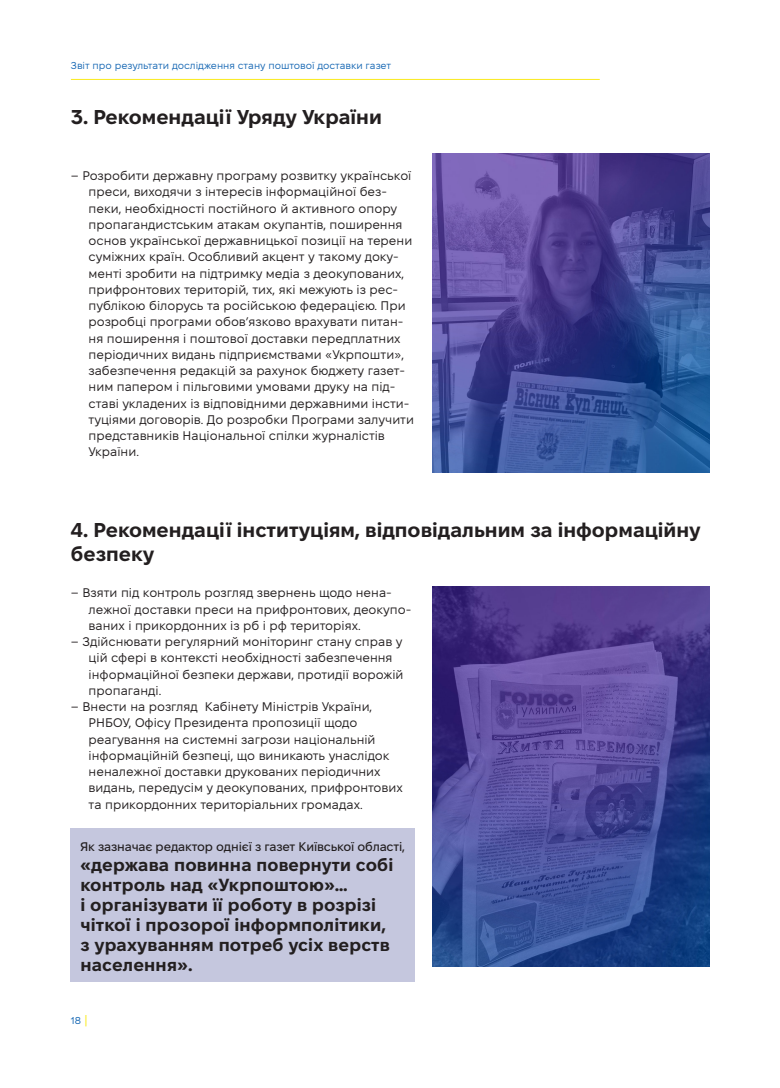
<style>
.page{position:relative;width:780px;height:1088px;background:#fff}
.page>*{position:absolute;margin:0;border:0;box-sizing:border-box;transform-origin:0 0}
.t1{font:700 20px/24px "Mac Paw Fixel Display";color:#231f20}
.Main_text{font:700 17.5px/20px "Mac Paw Fixel Display";letter-spacing:.01em;color:#231f20}
.Main_text-2{font:12.5px/16.2px "Mac Paw Fixel Display";color:#231f20}
.Main_text-3{font:500 12.5px "Mac Paw Fixel Display";letter-spacing:-.01em;color:#231f20}
.t2{font:10px "Mac Paw Fixel Display";color:#1768b4}
.s1{font-size:12.5px;color:#faea1b}
</style>
<div class="page">
<hr style="left:71px;top:79px;width:528px;height:1px;background:#faea1b">
<img style="left:432px;top:153px;width:277px;height:319px">
<img style="left:432px;top:586px;width:277px;height:380px">
<div style="left:71px;top:828px;width:344px;height:153px;background:#c5c7de"></div>
<p class="t2" style="left:71px;top:60px;width:322px">Звіт про результати дослідження стану поштової доставки газет</p>
<h2 class="t1" style="left:71px;top:105px;width:312px">3. Рекомендації Уряду України</h2>
<p class="Main_text-2" style="left:89px;top:167px;width:327px;text-indent:-18px">– Розробити державну програму розвитку української преси, виходячи з інтересів інформаційної без&shy;пеки, необхідності постійного й активного опору пропагандистським атакам окупантів, поширення основ української державницької позиції на терени суміжних країн. Особливий акцент у такому доку&shy;менті зробити на підтримку медіа з деокупованих, прифронтових територій, тих, які межують із рес&shy;публікою білорусь та російською федерацією. При розробці програми обов’язково врахувати питан&shy;ня поширення і поштової доставки передплатних періодичних видань підприємствами «Укрпошти», забезпечення редакцій за рахунок бюджету газет&shy;ним папером і пільговими умовами друку на під&shy;ставі укладених із відповідними державними інсти&shy;туціями договорів. До розробки Програми залучити представників Національної спілки журналістів України.</p>
<h2 class="t1" style="left:71px;top:518px;width:631px">4. Рекомендації інституціям, відповідальним за інформаційну безпеку</h2>
<p class="Main_text-2" style="left:89px;top:585px;width:324px;text-indent:-18px">– Взяти під контроль розгляд звернень щодо нена&shy;лежної доставки преси на прифронтових, деокупо&shy;ваних і прикордонних із рб і рф територіях.</p>
<p class="Main_text-2" style="left:89px;top:633px;width:316px;text-indent:-18px">– Здійснювати регулярний моніторинг стану справ у цій сфері в контексті необхідності забезпечення інформаційної безпеки держави, протидії ворожій пропаганді.</p>
<p class="Main_text-2" style="left:89px;top:698px;width:315px;text-indent:-18px">– Внести на розгляд Кабінету Міністрів України, РНБОУ, Офісу Президента пропозиції щодо реагування на системні загрози національній інформаційній безпеці, що виникають унаслідок неналежної доставки друкованих періодичних видань, передусім у деокупованих, прифронтових та прикордонних територіальних громадах.</p>
<p class="Main_text-3" style="left:80px;top:839px;width:326px">Як зазначає редактор однієї з газет Київської області,</p>
<p class="Main_text" style="left:80px;top:854px;width:314px">«держава повинна повернути собі контроль над «Укрпоштою»…<br>і організувати її роботу в розрізі чіткої і прозорої інформполітики, з урахуванням потреб усіх верств населення».</p>
<p class="t2" style="left:71px;top:1015px;width:18px">18 <span class="s1">|</span></p>
</div>
